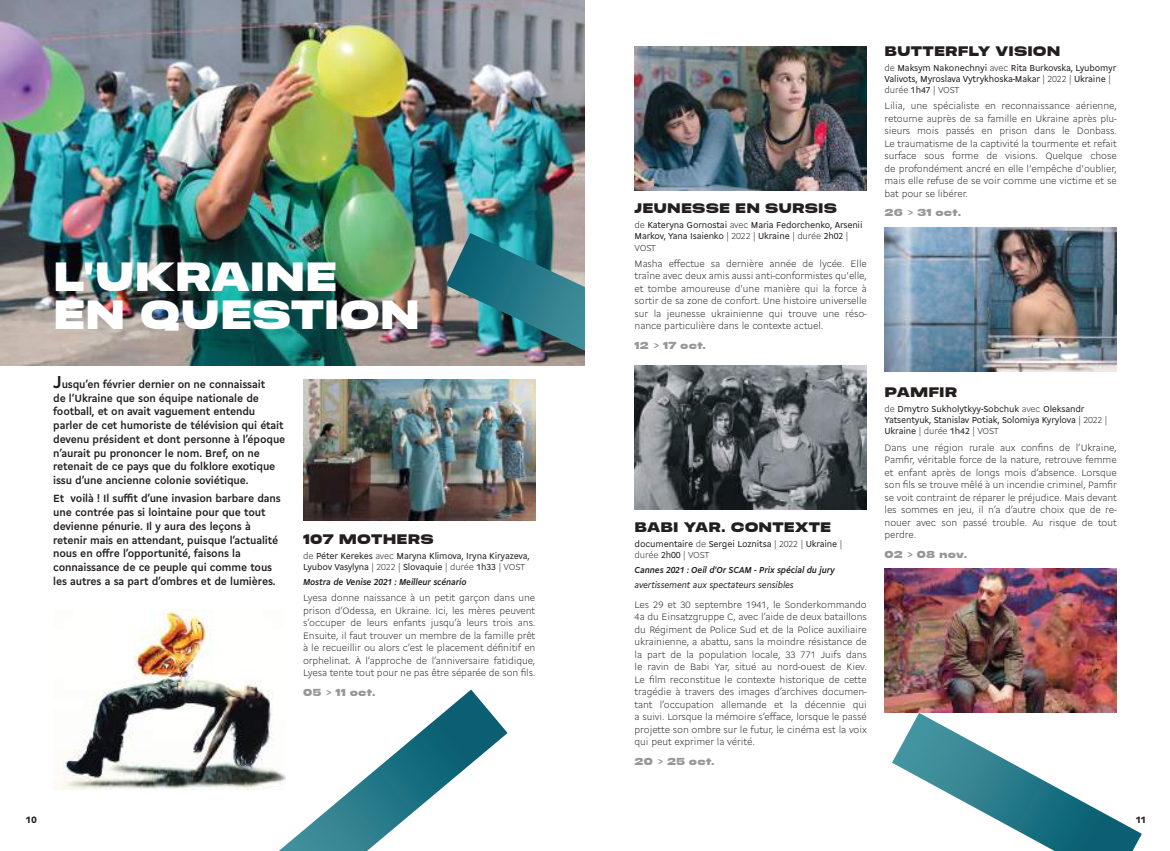
<style>
.page{position:relative;width:1170px;height:851px;background:#fff}
.page>*{position:absolute;margin:0;border:0;box-sizing:border-box;transform-origin:0 0}
.t1{font:900 35px/38.1px "Media Sans Text Extended";letter-spacing:-.01em;color:#fff}
.t2{font:900 11.88px "Media Sans Text Extended";letter-spacing:.01em;color:#241f1f}
.t3{font:700 11.25px/13.8px "Cogito";letter-spacing:-.01em;color:#241f1f}
.t4{font:300 10px/12.5px "Cogito";letter-spacing:-.01em;color:#241f1f;text-align:justify}
.t5{font:900 10px "Cogito";color:#241f1f}
.t6{font:9.38px/11.2px "Cogito";letter-spacing:-.02em;color:#241f1f}
.t7{font:italic 700 9.38px "Cogito";letter-spacing:-.015em;color:#241f1f}
.t8{font:italic 9.38px "Cogito";letter-spacing:-.015em;color:#241f1f}
.t9{font:900 8.75px "Media Sans Text Extended";letter-spacing:.02em;color:#969698}
.s1{font-size:18.75px}
.s2{font-weight:300}
</style>
<div class="page">
<svg style="left:280px;top:689px;width:227px;height:161px"></svg>
<svg style="left:891px;top:712px;width:250px;height:138px"></svg>
<img style="left:303px;top:379px;width:232px;height:141px">
<img style="left:634px;top:46px;width:232px;height:144px">
<img style="left:884px;top:227px;width:232px;height:144px">
<img style="left:884px;top:569px;width:232px;height:143px">
<img style="left:634px;top:365px;width:232px;height:144px">
<img style="left:0;top:0;width:585px;height:365px">
<img style="left:446px;top:233px;width:139px;height:125px">
<img style="left:53px;top:609px;width:232px;height:180px">
<h1 class="t1" style="left:53px;top:254px;width:368px">L'UKRAINE<br>EN QUESTION</h1>
<p class="t3" style="left:53px;top:376px;width:234px"><span class="s1">J</span>usqu’en février dernier on ne connaissait<br>de l’Ukraine que son équipe nationale de football, et on avait vaguement entendu parler de cet humoriste de télévision qui était devenu président et dont personne à l’époque n’aurait pu prononcer le nom. Bref, on ne retenait de ce pays que du folklore exotique issu d’une ancienne colonie soviétique.</p>
<p class="t3" style="left:53px;top:491px;width:229px">Et voilà ! Il suffit d’une invasion barbare dans une contrée pas si lointaine pour que tout devienne pénurie. Il y aura des leçons à retenir mais en attendant, puisque l’actualité nous en offre l’opportunité, faisons la connaissance de ce peuple qui comme tous les autres a sa part d’ombres et de lumières.</p>
<p class="t2" style="left:303px;top:529px;width:132px">107 MOTHERS</p>
<p class="t6" style="left:303px;top:549px;width:228px"><span class="s2">de</span> Péter Kerekes <span class="s2">avec</span> Maryna Klimova, Iryna Kiryazeva,<br>Lyubov Vasylyna <span class="s2">| 2022 |</span> Slovaquie <span class="s2">| durée</span> 1h33 <span class="s2">| VOST</span></p>
<p class="t7" style="left:303px;top:575px;width:165px">Mostra de Venise 2021 : Meilleur scénario</p>
<p class="t4" style="left:303px;top:590px;width:234px">Lyesa donne naissance à un petit garçon dans une prison d’Odessa, en Ukraine. Ici, les mères peuvent s’occuper de leurs enfants jusqu’à leurs trois ans.<br>Ensuite, il faut trouver un membre de la famille prêt à le recueillir ou alors c’est le placement définitif en orphelinat. À l’approche de l’anniversaire fatidique, Lyesa tente tout pour ne pas être séparée de son fils.</p>
<p class="t9" style="left:303px;top:684px;width:74px">05 &gt; 11 oct.</p>
<p class="t2" style="left:634px;top:198px;width:204px">JEUNESSE EN SURSIS</p>
<p class="t6" style="left:634px;top:219px;width:229px"><span class="s2">de</span> Kateryna Gornostai <span class="s2">avec</span> Maria Fedorchenko, Arsenii<br>Markov, Yana Isaienko <span class="s2">| 2022 |</span> Ukraine <span class="s2">| durée</span> 2h02 <span class="s2">|<br>VOST</span></p>
<p class="t4" style="left:634px;top:256px;width:234px">Masha effectue sa dernière année de lycée. Elle traîne avec deux amis aussi anti-conformistes qu'elle, et tombe amoureuse d'une manière qui la force à sortir de sa zone de confort. Une histoire universelle sur la jeunesse ukrainienne qui trouve une réso&shy;nance particulière dans le contexte actuel.</p>
<p class="t9" style="left:634px;top:338px;width:73px">12 &gt; 17 oct.</p>
<p class="t2" style="left:634px;top:517px;width:198px">BABI YAR. CONTEXTE</p>
<p class="t6" style="left:634px;top:537px;width:209px">documentaire <span class="s2">de</span> Sergei Loznitsa <span class="s2">| 2022 |</span> Ukraine <span class="s2">| durée</span> 2h00 <span class="s2">| VOST</span></p>
<p class="t7" style="left:634px;top:563px;width:202px">Cannes 2021 : Oeil d'Or SCAM - Prix spécial du jury</p>
<p class="t8" style="left:634px;top:578px;width:161px">avertissement aux spectateurs sensibles</p>
<p class="t4" style="left:634px;top:597px;width:234px">Les 29 et 30 septembre 1941, le Sonderkommando 4a du Einsatzgruppe C, avec l’aide de deux bataillons du Régiment de Police Sud et de la Police auxiliaire ukrainienne, a abattu, sans la moindre résistance de la part de la population locale, 33 771 Juifs dans le ravin de Babi Yar, situé au nord-ouest de Kiev.<br>Le film reconstitue le contexte historique de cette tragédie à travers des images d’archives documen&shy;tant l’occupation allemande et la décennie qui a suivi. Lorsque la mémoire s’efface, lorsque le passé projette son ombre sur le futur, le cinéma est la voix qui peut exprimer la vérité.</p>
<p class="t9" style="left:634px;top:754px;width:82px">20 &gt; 25 oct.</p>
<p class="t2" style="left:884px;top:41px;width:177px">BUTTERFLY VISION</p>
<p class="t6" style="left:884px;top:61px;width:233px"><span class="s2">de</span> Maksym Nakonechnyi <span class="s2">avec</span> Rita Burkovska, Lyubomyr<br>Valivots, Myroslava Vytrykhoska-Makar <span class="s2">| 2022 |</span> Ukraine <span class="s2">| durée</span> 1h47 <span class="s2">| VOST</span></p>
<p class="t4" style="left:884px;top:99px;width:234px">Lilia, une spécialiste en reconnaissance aérienne, retourne auprès de sa famille en Ukraine après plu&shy;sieurs mois passés en prison dans le Donbass.<br>Le traumatisme de la captivité la tourmente et refait surface sous forme de visions. Quelque chose de profondément ancré en elle l'empêche d'oublier, mais elle refuse de se voir comme une victime et se bat pour se libérer.</p>
<p class="t9" style="left:884px;top:205px;width:78px">26 &gt; 31 oct.</p>
<p class="t2" style="left:884px;top:382px;width:74px">PAMFIR</p>
<p class="t6" style="left:884px;top:402px;width:224px"><span class="s2">de</span> Dmytro Sukholytkyy-Sobchuk <span class="s2">avec</span> Oleksandr<br>Yatsentyuk, Stanislav Potiak, Solomiya Kyrylova <span class="s2">| 2022 |<br></span>Ukraine <span class="s2">| durée</span> 1h42 <span class="s2">| VOST</span></p>
<p class="t4" style="left:884px;top:440px;width:234px">Dans une région rurale aux confins de l’Ukraine, Pamfir, véritable force de la nature, retrouve femme et enfant après de longs mois d’absence. Lorsque son fils se trouve mêlé à un incendie criminel, Pamfir se voit contraint de réparer le préjudice. Mais devant les sommes en jeu, il n’a d’autre choix que de re&shy;nouer avec son passé trouble. Au risque de tout perdre.</p>
<p class="t9" style="left:884px;top:546px;width:84px">02 &gt; 08 nov.</p>
<p class="t5" style="left:26px;top:812px;width:12px">10</p>
<p class="t5" style="left:1135px;top:812px;width:12px">11</p>
</div>
